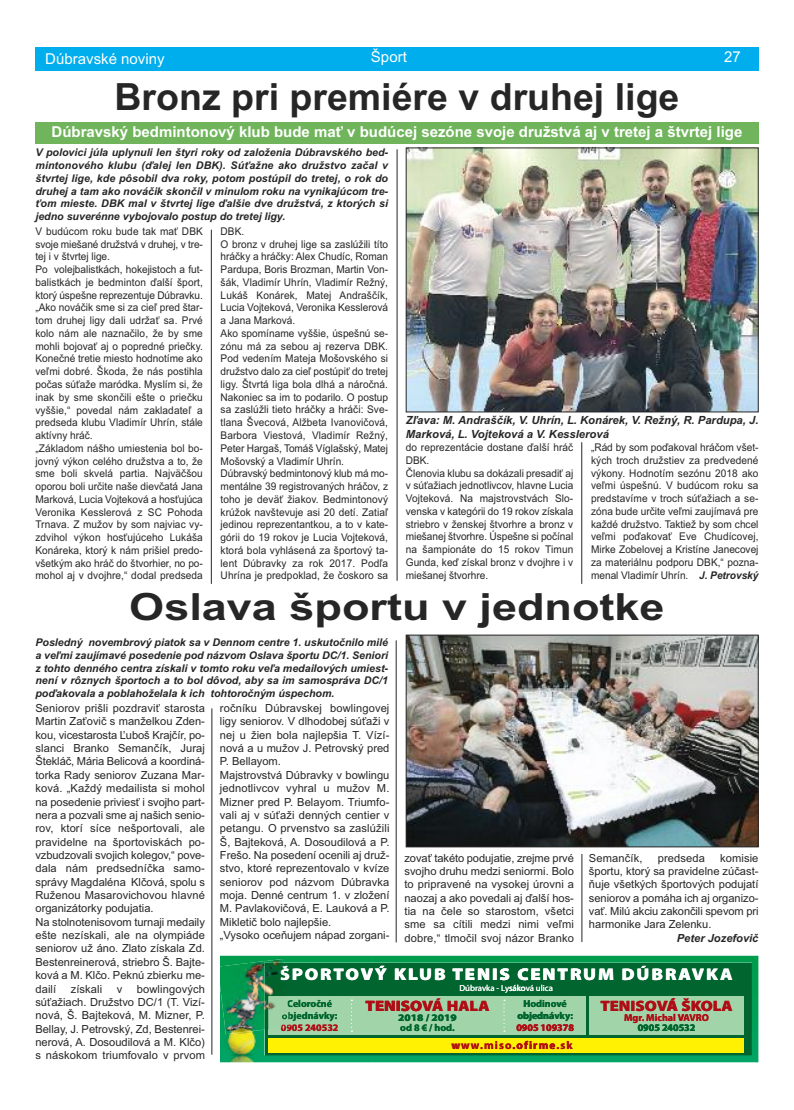
<style>
.page{position:relative;width:794px;height:1110px;background:#fff}
.page>*{position:absolute;margin:0;border:0;box-sizing:border-box;transform-origin:0 0}
.t1{font:700 37.5px "Arial";color:#272627}
.t2{font:700 37.5px "Arial";color:#272627;scale:1.2 1}
.t3{font:900 16.88px "Myriad Pro";letter-spacing:.1em;color:#fff;scale:1.1 1}
.t4{font:700 15px "Arial";color:#fff}
.t5{font:900 15px "Myriad Pro";color:#b00d15;scale:1.1 1}
.t6{font:15px "Arial";color:#fff}
.t7{font:italic 700 11.25px/13.5px "Arial";color:#272627}
.t8{font:700 11.25px "Myriad Pro";letter-spacing:.1em;color:#b00d15}
.t9{font:11.12px/13.4px "Arial";color:#272627;text-align:justify}
.t10{font:italic 700 11.12px "Arial";color:#272627}
.t11{font:10.62px/12.8px "Arial";letter-spacing:.005em;color:#272627;scale:.95 1}
.t12{font:italic 700 10.62px/12.8px "Arial";color:#272627;text-align:justify}
.t13{font:700 10px/12px "Myriad Pro";color:#00652e;text-align:center}
.t14{font:700 10px "Myriad Pro";color:#b00d15}
.t15{font:900 10px "Myriad Pro";color:#00652e;scale:1.1 1}
.t16{font:8.75px "Myriad Pro";color:#fff}
.s1{font-weight:700;font-style:italic}
</style>
<div class="page">
<div style="left:35px;top:48px;width:723px;height:23px;background:#00aded"></div>
<img style="left:408px;top:149px;width:348px;height:261px">
<div style="left:406px;top:147px;width:352px;height:265px;border:1px solid #272627"></div>
<hr style="left:211px;top:229px;width:1px;height:354px;background:#272627">
<hr style="left:397px;top:149px;width:1px;height:431px;background:#272627">
<div style="left:35px;top:122px;width:723px;height:22px;background:#70b55b"></div>
<hr style="left:211px;top:708px;width:1px;height:346px;background:#272627">
<img style="left:221px;top:961px;width:150px;height:100px">
<img style="left:234px;top:1030px;width:19px;height:3px">
<img style="left:371px;top:955px;width:387px;height:106px">
<img style="left:408px;top:636px;width:348px;height:208px">
<div style="left:406px;top:634px;width:352px;height:212px;border:1px solid #272627"></div>
<hr style="left:396px;top:640px;width:1px;height:302px;background:#272627">
<hr style="left:581px;top:853px;width:1px;height:88px;background:#272627">
<hr style="left:581px;top:442px;width:1px;height:141px;background:#272627">
<h3 class="t6" style="left:45px;top:50px;width:121px">Dúbravské noviny</h3>
<h3 class="t6" style="left:371px;top:48px;width:37px">Šport</h3>
<h3 class="t6" style="left:724px;top:48px;width:18px">27</h3>
<h1 class="t1" style="left:114px;top:75px;width:566px">Bronz pri premiére v druhej lige</h1>
<p class="t12" style="left:35px;top:146px;width:354px">V polovici júla uplynuli len štyri roky od založenia Dúbravského bed&shy;mintonového klubu (ďalej len DBK). Súťažne ako družstvo začal v štvrtej lige, kde pôsobil dva roky, potom postúpil do tretej, o rok do druhej a tam ako nováčik skončil v minulom roku na vynikajúcom tre&shy;ťom mieste. DBK mal v štvrtej lige ďalšie dve družstvá, z ktorých si jedno suverénne vybojovalo postup do tretej ligy.</p>
<h3 class="t4" style="left:51px;top:123px;width:692px">Dúbravský bedmintonový klub bude mať v budúcej sezóne svoje družstvá aj v tretej a štvrtej lige</h3>
<p class="t11" style="left:35px;top:225px;width:178px">V budúcom roku bude tak mať DBK svoje miešané družstvá v druhej, v tre&shy;tej i v štvrtej lige.<br>Po volejbalistkách, hokejistoch a fut&shy;balistkách je bedminton ďalší šport, ktorý úspešne reprezentuje Dúbravku. „Ako nováčik sme si za cieľ pred štar&shy;tom druhej ligy dali udržať sa. Prvé kolo nám ale naznačilo, že by sme mohli bojovať aj o popredné priečky.<br>Konečné tretie miesto hodnotíme ako veľmi dobré. Škoda, že nás postihla počas súťaže maródka. Myslím si, že inak by sme skončili ešte o priečku vyššie,“ povedal nám zakladateľ a predseda klubu Vladimír Uhrín, stále aktívny hráč.<br>„Základom nášho umiestenia bol bo&shy;jovný výkon celého družstva a to, že sme boli skvelá partia. Najväčšou oporou boli určite naše dievčatá Jana Marková, Lucia Vojteková a hosťujúca Veronika Kesslerová z SC Pohoda Trnava. Z mužov by som najviac vy&shy;zdvihol výkon hosťujúceho Lukáša Konáreka, ktorý k nám prišiel predo&shy;všetkým ako hráč do štvorhier, no po&shy;mohol aj v dvojhre,“ dodal predseda</p>
<p class="t11" style="left:221px;top:225px;width:178px">DBK.<br>O bronz v druhej lige sa zaslúžili títo hráčky a hráčky: Alex Chudíc, Roman Pardupa, Boris Brozman, Martin Von&shy;šák, Vladimír Uhrín, Vladimír Režný, Lukáš Konárek, Matej Andraščík, Lucia Vojteková, Veronika Kesslerová a Jana Marková.<br>Ako spomíname vyššie, úspešnú se&shy;zónu má za sebou aj rezerva DBK.<br>Pod vedením Mateja Mošovského si družstvo dalo za cieľ postúpiť do tretej ligy. Štvrtá liga bola dlhá a náročná.<br>Nakoniec sa im to podarilo. O postup sa zaslúžli tieto hráčky a hráči: Sve&shy;tlana Švecová, Alžbeta Ivanovičová, Barbora Viestová, Vladimír Režný, Peter Hargaš, Tomáš Víglašský, Matej Mošovský a Vladimír Uhrín.<br>Dúbravský bedmintonový klub má mo&shy;mentálne 39 registrovaných hráčov, z toho je deväť žiakov. Bedmintonový krúžok navštevuje asi 20 detí. Zatiaľ jedinou reprezentantkou, a to v kate&shy;górii do 19 rokov je Lucia Vojteková, ktorá bola vyhlásená za športový ta&shy;lent Dúbravky za rok 2017. Podľa Uhrína je predpoklad, že čoskoro sa</p>
<p class="t7" style="left:406px;top:413px;width:354px">Zľava: M. Andraščík, V. Uhrín, L. Konárek, V. Režný, R. Pardupa, J.<br>Marková, L. Vojteková a V. Kesslerová</p>
<p class="t11" style="left:406px;top:441px;width:178px">do reprezentácie dostane ďalší hráč<br>DBK.<br>Členovia klubu sa dokázali presadiť aj v súťažiach jednotlivcov, hlavne Lucia<br>Vojteková. Na majstrovstvách Slo&shy;venska v kategórii do 19 rokov získala striebro v ženskej štvorhre a bronz v miešanej štvorhre. Úspešne si počínal na šampionáte do 15 rokov Timun<br>Gunda, keď získal bronz v dvojhre i v miešanej štvorhre.</p>
<p class="t11" style="left:591px;top:441px;width:178px;text-align:justify">„Rád by som poďakoval hráčom všet&shy;kých troch družstiev za predvedené výkony. Hodnotím sezónu 2018 ako veľmi úspešnú. V budúcom roku sa predstavíme v troch súťažiach a se&shy;zóna bude určite veľmi zaujímavá pre každé družstvo. Taktiež by som chcel veľmi poďakovať Eve Chudícovej, Mirke Zobelovej a Kristíne Janecovej za materiálnu podporu DBK,“ pozna&shy;menal Vladimír Uhrín. <span class="s1">J. Petrovský</span></p>
<h1 class="t2" style="left:129px;top:584px;width:447px">Oslava športu v jednotke</h1>
<p class="t12" style="left:35px;top:635px;width:354px">Posledný novembrový piatok sa v Dennom centre 1. uskutočnilo milé a veľmi zaujímavé posedenie pod názvom Oslava športu DC/1. Seniori z tohto denného centra získali v tomto roku veľa medailových umiest&shy;není v rôznych športoch a to bol dôvod, aby sa im samospráva DC/1 poďakovala a poblahoželala k ich tohtoročným úspechom.</p>
<p class="t9" style="left:35px;top:701px;width:171px;text-align:left">Seniorov prišli pozdraviť starosta<br>Martin Zaťovič s manželkou Zden&shy;kou, vicestarosta Ľuboš Krajčír, po&shy;slanci Branko Semančík, Juraj<br>Štekláč, Mária Belicová a koordiná&shy;torka Rady seniorov Zuzana Mar&shy;ková. „Každý medailista si mohol na posedenie priviesť i svojho part&shy;nera a pozvali sme aj našich senio&shy;rov, ktorí síce nešportovali, ale pravidelne na športoviskách po&shy;vzbudzovali svojich kolegov,“ pove&shy;dala nám predsedníčka samo&shy;správy Magdaléna Klčová, spolu s<br>Ruženou Masarovichovou hlavné organizátorky podujatia.<br>Na stolnotenisovom turnaji medaily ešte nezískali, ale na olympiáde seniorov už áno. Zlato získala Zd.<br>Bestenreinerová, striebro Š. Bajte&shy;ková a M. Klčo. Peknú zbierku me&shy;dailí</p>
<p class="t9" style="left:35px;top:981px;width:171px;text-indent:101px">bowlingových súťažiach. Družstvo DC/1 (T. Vizí&shy;nová, Š. Bajteková, M. Mizner, P.<br>Bellay, J. Petrovský, Zd, Bestenrei&shy;nerová, A. Dosoudilová a M. Klčo) s náskokom triumfovalo v prvom</p>
<p class="t9" style="left:71px;top:981px;width:33px">získali</p>
<p class="t9" style="left:117px;top:981px;width:7px">v</p>
<p class="t9" style="left:220px;top:701px;width:171px;text-align:left">ročníku Dúbravskej bowlingovej ligy seniorov. V dlhodobej súťaži v nej u žien bola najlepšia T. Vízí&shy;nová a u mužov J. Petrovský pred<br>P. Bellayom.<br>Majstrovstvá Dúbravky v bowlingu jednotlivcov vyhral u mužov M.<br>Mizner pred P. Belayom. Triumfo&shy;vali aj v súťaži denných centier v petangu. O prvenstvo sa zaslúžili<br>Š, Bajteková, A. Dosoudilová a P.<br>Frešo. Na posedení ocenili aj druž&shy;stvo, ktoré reprezentovalo v kvíze seniorov pod názvom Dúbravka moja. Denné centrum 1. v zložení<br>M. Pavlakovičová, E. Lauková a P.<br>Mikletič bolo najlepšie.<br>„Vysoko oceňujem nápad zorgani-</p>
<p class="t9" style="left:404px;top:850px;width:171px">zovať takéto podujatie, zrejme prvé svojho druhu medzi seniormi. Bolo to pripravené na vysokej úrovni a naozaj a ako povedali aj ďalší hos&shy;tia na čele so starostom, všetci sme sa cítili medzi nimi veľmi dobre,“ tlmočil svoj názor Branko</p>
<p class="t9" style="left:589px;top:850px;width:55px">Semančík,</p>
<p class="t9" style="left:657px;top:850px;width:49px">predseda</p>
<p class="t9" style="left:589px;top:850px;width:171px;text-indent:131px">komisie športu, ktorý sa pravidelne zúčast&shy;ňuje všetkých športových podujatí seniorov a pomáha ich aj organizo&shy;vať. Milú akciu zakončili spevom pri harmonike Jara Zelenku.</p>
<p class="t10" style="left:677px;top:931px;width:83px">Peter Jozefovič</p>
<h2 class="t3" style="left:279px;top:968px;width:413px">ŠPORTOVÝ KLUB TENIS CENTRUM DÚBRAVKA</h2>
<p class="t13" style="left:287px;top:998px;width:46px">Celoročné</p>
<p class="t14" style="left:281px;top:1023px;width:59px">0905 240532</p>
<p class="t16" style="left:459px;top:984px;width:95px">Dúbravka - Lysáková ulica</p>
<h3 class="t5" style="left:365px;top:999px;width:114px">TENISOVÁ HALA</h3>
<p class="t15" style="left:398px;top:1013px;width:55px">2018 / 2019</p>
<p class="t13" style="left:400px;top:1022px;width:56px">od 8 € / hod.</p>
<p class="t8" style="left:452px;top:1041px;width:122px">www.miso.ofirme.sk</p>
<h3 class="t5" style="left:600px;top:999px;width:122px">TENISOVÁ ŠKOLA</h3>
<p class="t14" style="left:624px;top:1013px;width:86px">Mgr. Michal VAVRO</p>
<p class="t13" style="left:517px;top:998px;width:57px">Hodinové objednávky:</p>
<p class="t14" style="left:516px;top:1023px;width:59px">0905 109378</p>
<p class="t13" style="left:638px;top:1022px;width:59px">0905 240532</p>
<p class="t13" style="left:282px;top:1010px;width:57px">objednávky:</p>
</div>
